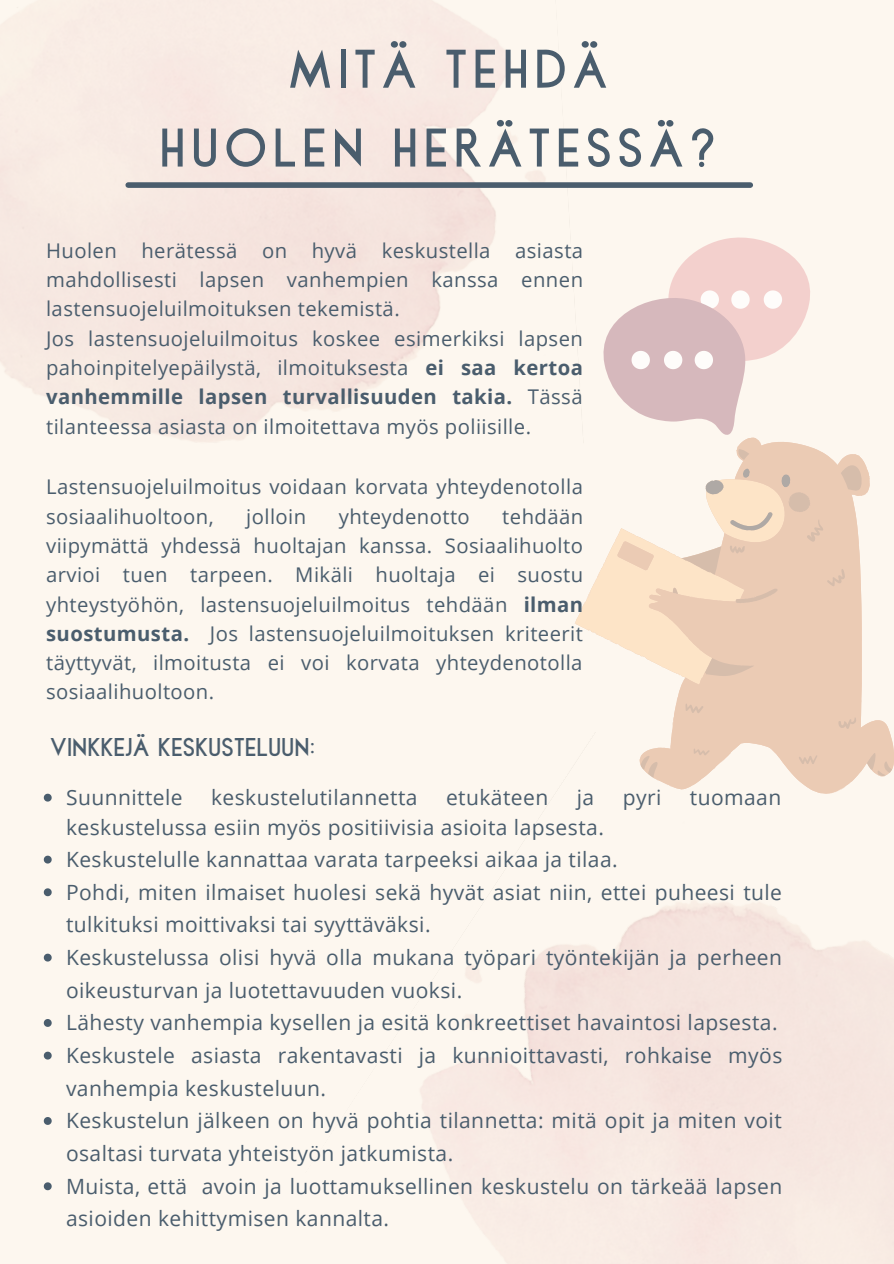
<style>
.page{position:relative;width:894px;height:1264px;background:#fff}
.page>*{position:absolute;margin:0;border:0;box-sizing:border-box;transform-origin:0 0}
.t1{font:700 57px "Sinclaire";letter-spacing:.09em;color:#4a5d6d}
.t2{font:700 27px "Sinclaire";color:#4a5d6d}
.t3{font:21px/32.7px "Open Sans";letter-spacing:.02em;color:#4a5d6d}
.t4{font:20.25px/29.2px "Open Sans";letter-spacing:.02em;color:#4a5d6d;text-align:justify}
.s1{font-weight:700}
</style>
<div class="page">
<div style="left:0;top:0;width:893px;height:1263px;background:linear-gradient(to right,#fef9f1,#faefe8)"></div>
<img style="left:0;top:0;width:545px;height:442px">
<div style="left:128px;top:182px;width:622px;height:6px;background:#4a5d6d"></div>
<svg style="left:575px;top:537px;width:42px;height:107px"></svg>
<svg style="left:617px;top:437px;width:276px;height:357px;fill:#fdf7ef"></svg>
<svg style="left:640px;top:449px;width:251px;height:328px;fill:#ebcbb4"></svg>
<svg style="left:603px;top:237px;width:207px;height:198px"></svg>
<svg style="left:44px;top:793px;width:8px;height:8px"></svg>
<svg style="left:44px;top:855px;width:8px;height:8px"></svg>
<svg style="left:44px;top:888px;width:8px;height:8px"></svg>
<svg style="left:44px;top:953px;width:8px;height:8px"></svg>
<svg style="left:44px;top:1019px;width:8px;height:7px"></svg>
<svg style="left:44px;top:1051px;width:8px;height:8px"></svg>
<svg style="left:44px;top:1117px;width:8px;height:7px"></svg>
<svg style="left:44px;top:1182px;width:8px;height:8px"></svg>
<p class="t1" style="left:288px;top:41px;width:321px">MITÄ TEHDÄ</p>
<p class="t1" style="left:159px;top:120px;width:558px">HUOLEN HERÄTESSÄ?</p>
<p class="t4" style="left:46px;top:235px;width:538px">Huolen herätessä on hyvä keskustella asiasta mahdollisesti lapsen vanhempien kanssa ennen lastensuojeluilmoituksen tekemistä.</p>
<p class="t4" style="left:46px;top:323px;width:538px">Jos lastensuojeluilmoitus koskee esimerkiksi lapsen pahoinpitelyepäilystä, ilmoituksesta <span class="s1">ei saa kertoa vanhemmille lapsen turvallisuuden takia.</span> Tässä tilanteessa asiasta on ilmoitettava myös poliisille.</p>
<p class="t4" style="left:46px;top:472px;width:538px">Lastensuojeluilmoitus voidaan korvata yhteydenotolla sosiaalihuoltoon,</p>
<p class="t4" style="left:46px;top:501px;width:538px;text-indent:456px">tehdään viipymättä yhdessä huoltajan kanssa. Sosiaalihuolto arvioi tuen tarpeen. Mikäli huoltaja ei suostu yhteystyöhön, lastensuojeluilmoitus tehdään <span class="s1">ilman suostumusta.</span> Jos lastensuojeluilmoituksen kriteerit täyttyvät, ilmoitusta ei voi korvata yhteydenotolla sosiaalihuoltoon.</p>
<p class="t2" style="left:50px;top:733px;width:266px">VINKKEJÄ KESKUSTELUUN:</p>
<p class="t4" style="left:246px;top:501px;width:61px">jolloin</p>
<p class="t4" style="left:338px;top:501px;width:133px">yhteydenotto</p>
<p class="t3" style="left:66px;top:780px;width:118px">Suunnittele</p>
<p class="t3" style="left:211px;top:780px;width:208px">keskustelutilannetta</p>
<p class="t3" style="left:446px;top:780px;width:104px">etukäteen</p>
<p class="t3" style="left:576px;top:780px;width:19px">ja</p>
<p class="t3" style="left:622px;top:780px;width:40px">pyri</p>
<p class="t3" style="left:689px;top:780px;width:93px">tuomaan</p>
<p class="t3" style="left:66px;top:810px;width:539px">keskustelussa esiin myös positiivisia asioita lapsesta.</p>
<p class="t3" style="left:66px;top:842px;width:553px">Keskustelulle kannattaa varata tarpeeksi aikaa ja tilaa.</p>
<p class="t3" style="left:66px;top:875px;width:717px">Pohdi, miten ilmaiset huolesi sekä hyvät asiat niin, ettei puheesi tule tulkituksi moittivaksi tai syyttäväksi.</p>
<p class="t3" style="left:66px;top:940px;width:717px">Keskustelussa olisi hyvä olla mukana työpari työntekijän ja perheen oikeusturvan ja luotettavuuden vuoksi.</p>
<p class="t3" style="left:66px;top:1005px;width:713px">Lähesty vanhempia kysellen ja esitä konkreettiset havaintosi lapsesta.</p>
<p class="t3" style="left:66px;top:1038px;width:717px">Keskustele asiasta rakentavasti ja kunnioittavasti, rohkaise myös vanhempia keskusteluun.</p>
<p class="t3" style="left:66px;top:1103px;width:717px">Keskustelun jälkeen on hyvä pohtia tilannetta: mitä opit ja miten voit osaltasi turvata yhteistyön jatkumista.</p>
<p class="t3" style="left:66px;top:1169px;width:717px">Muista, että avoin ja luottamuksellinen keskustelu on tärkeää lapsen asioiden kehittymisen kannalta.</p>
</div>
